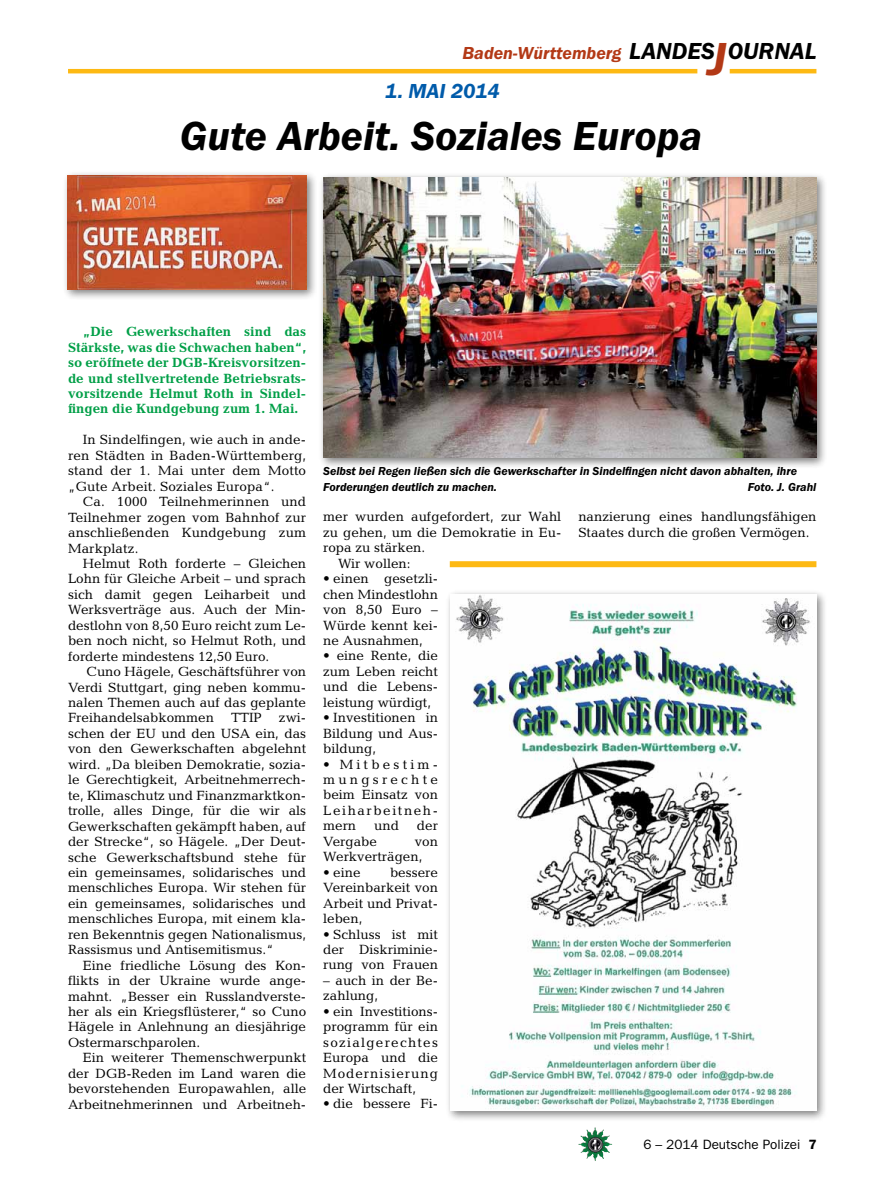
<style>
.page{position:relative;width:893px;height:1191px;background:#fff}
.page>*{position:absolute;margin:0;border:0;box-sizing:border-box;transform-origin:0 0}
.t1{font:italic 600 42px "Franklin Gothic Itc T";color:#000}
.t2{font:italic 600 24px "Franklin Gothic Itc T";color:#000}
.t3{font:italic 600 21px "Franklin Gothic Itc T";color:#005baa}
.t4{font:italic 600 18px "Franklin Gothic Itc T";color:#b33916}
.t5{font:13.5px/15.5px "Candida";color:#000;text-align:justify}
.t6{font:700 13.5px/15.5px "Candida";color:#009f47;text-align:justify}
.t7{font:13.5px "Franklin Gothic";color:#000}
.t8{font:italic 600 12px/15.5px "Franklin Gothic Itc T";color:#000}
.s1{font-size:48px;color:#b33916}
.s2{font-weight:600}
</style>
<div class="page">
<img style="left:578px;top:1127px;width:17px;height:25px">
<hr style="left:730px;top:69px;width:86px;height:4px;background:#fdb913">
<hr style="left:68px;top:69px;width:629px;height:4px;background:#fdb913">
<div style="left:62px;top:170px;width:255px;height:131px;background:#000;opacity:.5"></div>
<img style="left:68px;top:175px;width:238px;height:115px">
<div style="left:318px;top:172px;width:510px;height:297px;background:#000;opacity:.5"></div>
<img style="left:323px;top:177px;width:493px;height:281px">
<div style="left:445px;top:589px;width:383px;height:533px;background:#000;opacity:.5"></div>
<img style="left:451px;top:594px;width:365px;height:517px">
<div style="left:450px;top:561px;width:366px;height:6px;background:#fdb913"></div>
<h3 class="t4" style="left:462px;top:42px;width:161px">Baden-Württemberg</h3>
<h3 class="t3" style="left:385px;top:79px;width:116px">1. Mai 2014</h3>
<h2 class="t2" style="left:629px;top:37px;width:189px">LANDES<span class="s1">J</span>OURNAL</h2>
<h1 class="t1" style="left:180px;top:111px;width:524px">Gute Arbeit. Soziales Europa</h1>
<p class="t6" style="left:68px;top:324px;width:240px;text-indent:15px">„Die Gewerkschaften sind das Stärkste, was die Schwachen haben“, so eröffnete der DGB-Kreisvorsitzen&shy;de und stellvertretende Betriebsrats&shy;vorsitzende Helmut Roth in Sindel&shy;fingen die Kundgebung zum 1. Mai.</p>
<p class="t5" style="left:68px;top:432px;width:240px;text-indent:15px">In Sindelfingen, wie auch in ande&shy;ren Städten in Baden-Württemberg, stand der 1. Mai unter dem Motto „Gute Arbeit. Soziales Europa“.</p>
<p class="t5" style="left:68px;top:494px;width:240px;text-indent:15px">Ca. 1000 Teilnehmerinnen und Teilnehmer zogen vom Bahnhof zur anschließenden Kundgebung zum Markplatz.</p>
<p class="t5" style="left:68px;top:555px;width:240px;text-indent:15px">Helmut Roth forderte – Gleichen Lohn für Gleiche Arbeit – und sprach sich damit gegen Leiharbeit und Werksverträge aus. Auch der Min&shy;destlohn von 8,50 Euro reicht zum Le&shy;ben noch nicht, so Helmut Roth, und forderte mindestens 12,50 Euro.</p>
<p class="t5" style="left:68px;top:664px;width:240px;text-indent:18px">Cuno Hägele, Geschäftsführer von Verdi Stuttgart, ging neben kommu&shy;nalen Themen auch auf das geplante Freihandelsabkommen</p>
<p class="t5" style="left:68px;top:710px;width:240px;text-indent:211px">zwi&shy;schen der EU und den USA ein, das von den Gewerkschaften abgelehnt wird. „Da bleiben Demokratie, sozia&shy;le Gerechtigkeit, Arbeitnehmerrech&shy;te, Klimaschutz und Finanzmarktkon&shy;trolle, alles Dinge, für die wir als Gewerkschaften gekämpft haben, auf der Strecke“, so Hägele. „Der Deut&shy;sche Gewerkschaftsbund stehe für ein gemeinsames, solidarisches und menschliches Europa. Wir stehen für ein gemeinsames, solidarisches und menschliches Europa, mit einem kla&shy;ren Bekenntnis gegen Nationalismus, Rassismus und Antisemitismus.“</p>
<p class="t5" style="left:68px;top:957px;width:240px;text-indent:15px">Eine friedliche Lösung des Kon&shy;flikts in der Ukraine wurde ange&shy;mahnt. „Besser ein Russlandverste&shy;her als ein Kriegsflüsterer,“ so Cuno Hägele in Anlehnung an diesjährige Ostermarschparolen.</p>
<p class="t5" style="left:68px;top:1050px;width:240px;text-indent:15px">Ein weiterer Themenschwerpunkt der DGB-Reden im Land waren die bevorstehenden Europawahlen, alle Arbeitnehmerinnen und Arbeitneh-</p>
<p class="t5" style="left:231px;top:710px;width:32px">TTIP</p>
<p class="t8" style="left:323px;top:463px;width:475px">Selbst bei Regen ließen sich die Gewerkschafter in Sindelfingen nicht davon abhalten, ihre<br>Forderungen deutlich zu machen.</p>
<p class="t8" style="left:748px;top:479px;width:70px">Foto. J. Grahl</p>
<p class="t5" style="left:323px;top:509px;width:240px">mer wurden aufgefordert, zur Wahl</p>
<p class="t5" style="left:323px;top:524px;width:240px">zu gehen, um die Demokratie in Eu-</p>
<p class="t5" style="left:323px;top:540px;width:104px">ropa zu stärken.</p>
<p class="t5" style="left:338px;top:555px;width:74px">Wir wollen:</p>
<p class="t5" style="left:323px;top:571px;width:116px">• einen gesetzli&shy;chen Mindestlohn von 8,50 Euro – Würde kennt kei&shy;ne Ausnahmen,</p>
<p class="t5" style="left:323px;top:648px;width:116px">• eine Rente, die zum Leben reicht und die Lebens&shy;leistung würdigt,</p>
<p class="t5" style="left:323px;top:710px;width:116px">• Investitionen in Bildung und Aus&shy;bildung,</p>
<p class="t5" style="left:323px;top:756px;width:116px">• Mitbestim&shy;mungsrechte beim Einsatz von Leiharbeitneh&shy;mern</p>
<p class="t5" style="left:374px;top:818px;width:26px">und</p>
<p class="t5" style="left:417px;top:818px;width:23px">der</p>
<p class="t5" style="left:323px;top:833px;width:55px">Vergabe</p>
<p class="t5" style="left:323px;top:833px;width:116px;text-indent:92px">von<br>Werkverträgen,</p>
<p class="t5" style="left:323px;top:864px;width:39px">• eine</p>
<p class="t5" style="left:323px;top:864px;width:116px;text-indent:67px">bessere Vereinbarkeit von Arbeit und Privat&shy;leben,</p>
<p class="t5" style="left:323px;top:926px;width:116px">• Schluss ist mit der Diskriminie&shy;rung von Frauen</p>
<p class="t5" style="left:323px;top:972px;width:116px">– auch in der Be&shy;zahlung,</p>
<p class="t5" style="left:323px;top:1003px;width:116px">• ein Investitions&shy;programm für ein sozialgerechtes Europa und die Modernisierung der Wirtschaft,</p>
<p class="t5" style="left:323px;top:1096px;width:116px">• die bessere Fi-</p>
<p class="t5" style="left:578px;top:509px;width:240px">nanzierung eines handlungsfähigen<br>Staates durch die großen Vermögen.</p>
<p class="t7" style="left:643px;top:1136px;width:175px">6 – 2014 Deutsche Polizei <span class="s2">7</span></p>
</div>
